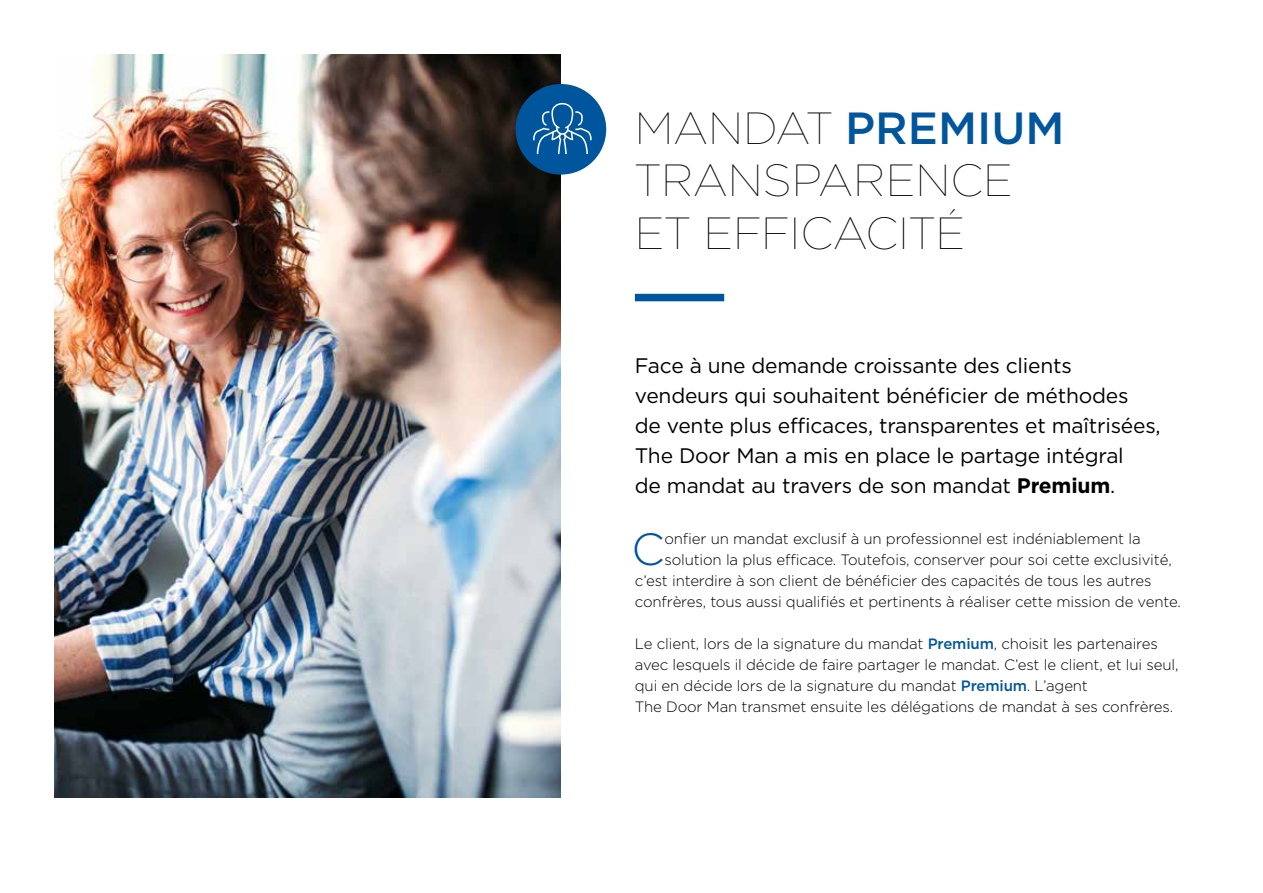
<style>
.page{position:relative;width:1263px;height:893px;background:#fff}
.page>*{position:absolute;margin:0;border:0;box-sizing:border-box;transform-origin:0 0}
.t1{font:100 45px/52.5px "Gotham HTF";color:#000}
.t2{font:300 45px "Gotham HTF";color:#00569d}
.t3{font:21px/30px "Gotham HTF";letter-spacing:-.01em;color:#000}
.t4{font:300 15px/21px "Gotham HTF";letter-spacing:-.01em;color:#000}
.s1{font-weight:500;color:#00569d}
.s2{font-weight:700}
</style>
<div class="page">
<img style="left:54px;top:54px;width:507px;height:743px">
<div style="left:635px;top:294px;width:89px;height:7px;background:#00569d"></div>
<div style="left:516px;top:84px;width:90px;height:91px;background:#00569d;border-radius:50%"></div>
<svg style="left:533px;top:103px;width:59px;height:51px"></svg>
<h1 class="t1" style="left:635px;top:101px;width:431px">MANDAT <span class="s1">PREMIUM<br></span>TRANSPARENCE<br>ET EFFICACITÉ</h1>
<h2 class="t3" style="left:635px;top:350px;width:527px">Face à une demande croissante des clients vendeurs qui souhaitent bénéficier de méthodes<br>de vente plus efficaces, transparentes et maîtrisées, The Door Man a mis en place le partage intégral<br>de mandat au travers de son mandat <span class="s2">Premium</span>.</h2>
<h1 class="t2" style="left:632px;top:524px;width:35px">C</h1>
<p class="t4" style="left:664px;top:527px;width:478px">onfier un mandat exclusif à un professionnel est indéniablement la</p>
<p class="t4" style="left:664px;top:548px;width:509px">solution la plus efficace. Toutefois, conserver pour soi cette exclusivité,</p>
<p class="t4" style="left:635px;top:569px;width:518px">c’est interdire à son client de bénéficier des capacités de tous les autres</p>
<p class="t4" style="left:635px;top:590px;width:547px">confrères, tous aussi qualifiés et pertinents à réaliser cette mission de vente.</p>
<p class="t4" style="left:635px;top:632px;width:545px">Le client, lors de la signature du mandat <span class="s1">Premium</span>, choisit les partenaires avec lesquels il décide de faire partager le mandat. C’est le client, et lui seul, qui en décide lors de la signature du mandat <span class="s1">Premium</span>. L’agent<br>The Door Man transmet ensuite les délégations de mandat à ses confrères.</p>
</div>
